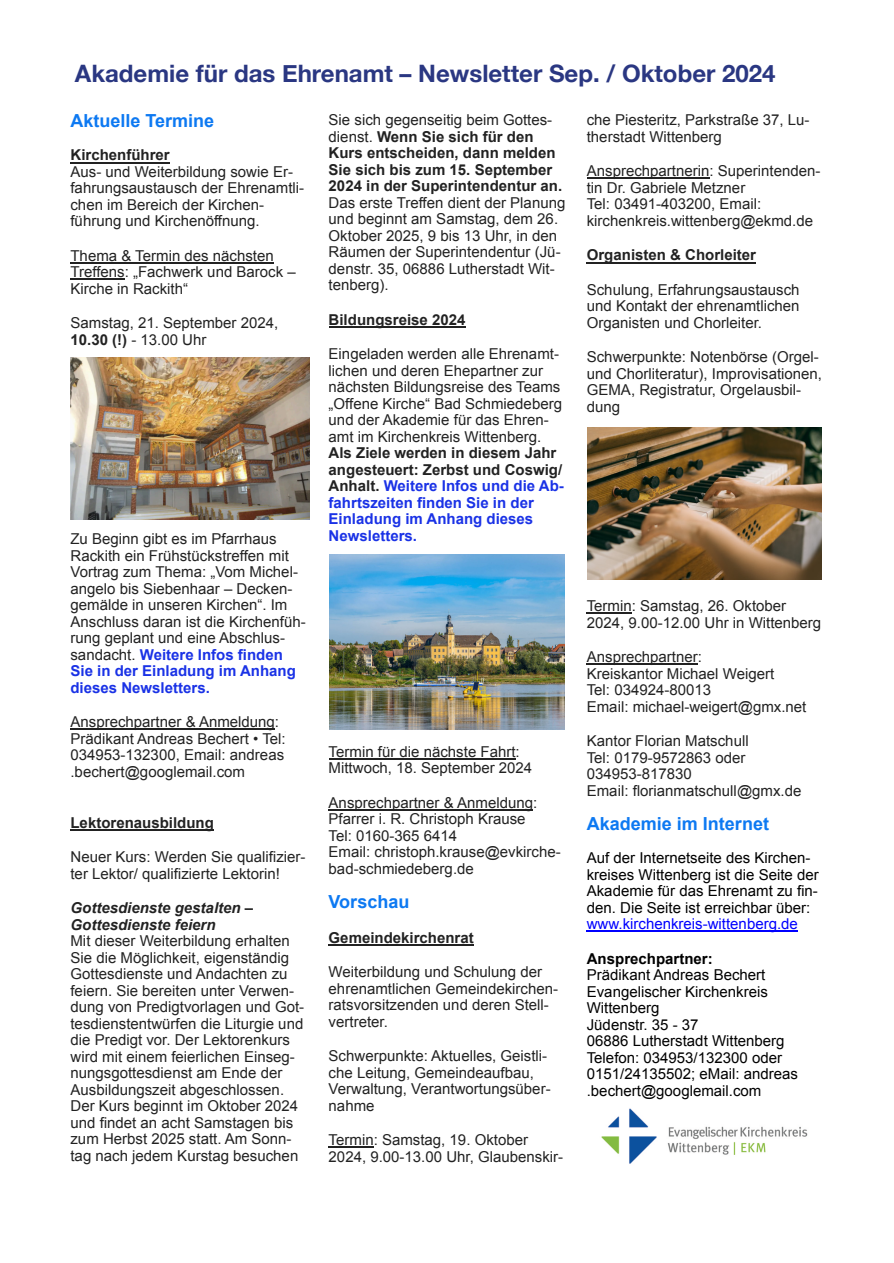
<style>
.page{position:relative;width:894px;height:1263px;background:#fff}
.page>*{position:absolute;margin:0;border:0;box-sizing:border-box;transform-origin:0 0}
.t1{font:700 24px "Helvetica Neue";color:#2a3782}
.t2{font:700 18px "Arial";color:#0d79f2}
.t3{font:15px/16.5px "Arial";color:#222}
.t4{font:15px/16.5px "Arial";color:#000}
.t5{font:700 15px/16.5px "Arial";color:#222}
.t6{font:700 15px/16.5px "Arial";color:#1a32e6}
.t7{font:italic 700 15px/16.5px "Arial";color:#222}
.t8{font:15px "Arial";color:#00f}
.t9{font:700 15px "Arial";color:#000}
.s1{font-weight:700}
.s2{font-weight:700;color:#1a32e6}
.s3{font-weight:400}
.s4{color:#222}
</style>
<div class="page">
<hr style="left:70px;top:162px;width:100px;height:1px;background:#222">
<hr style="left:70px;top:262px;width:204px;height:1px;background:#222">
<hr style="left:70px;top:279px;width:55px;height:1px;background:#222">
<hr style="left:70px;top:729px;width:205px;height:1px;background:#222">
<hr style="left:70px;top:829px;width:144px;height:2px;background:#222">
<hr style="left:328px;top:326px;width:137px;height:2px;background:#222">
<hr style="left:328px;top:758px;width:187px;height:1px;background:#222">
<hr style="left:328px;top:809px;width:205px;height:1px;background:#222">
<hr style="left:328px;top:944px;width:145px;height:2px;background:#222">
<hr style="left:328px;top:1147px;width:45px;height:1px;background:#222">
<hr style="left:586px;top:178px;width:123px;height:1px;background:#222">
<hr style="left:586px;top:262px;width:169px;height:1px;background:#222">
<hr style="left:586px;top:613px;width:45px;height:1px;background:#222">
<hr style="left:586px;top:664px;width:111px;height:1px;background:#222">
<hr style="left:586px;top:931px;width:211px;height:1px;background:#00f">
<img style="left:329px;top:554px;width:235px;height:175px">
<img style="left:70px;top:358px;width:239px;height:162px">
<img style="left:601px;top:1108px;width:207px;height:56px">
<img style="left:587px;top:427px;width:234px;height:153px">
<h1 class="t1" style="left:75px;top:59px;width:702px">Akademie für das Ehrenamt – Newsletter Sep. / Oktober 2024</h1>
<p class="t2" style="left:70px;top:114px;width:145px">Aktuelle Termine</p>
<p class="t5" style="left:70px;top:148px;width:101px">Kirchenführer</p>
<p class="t3" style="left:70px;top:165px;width:235px">Aus- und Weiterbildung sowie Er&shy;fahrungsaustausch der Ehrenamtli&shy;chen im Bereich der Kirchen&shy;führung und Kirchenöffnung.</p>
<p class="t3" style="left:70px;top:249px;width:227px">Thema &amp; Termin des nächsten<br>Treffens: „Fachwerk und Barock –<br>Kirche in Rackith“</p>
<p class="t3" style="left:70px;top:316px;width:209px">Samstag, 21. September 2024,<br><span class="s1">10.30 (!)</span> - 13.00 Uhr</p>
<p class="t3" style="left:70px;top:532px;width:237px">Zu Beginn gibt es im Pfarrhaus<br>Rackith ein Frühstückstreffen mit<br>Vortrag zum Thema: „Vom Michel&shy;angelo bis Siebenhaar – Decken&shy;gemälde in unseren Kirchen“. Im<br>Anschluss daran ist die Kirchenfüh&shy;rung geplant und eine Abschlus&shy;sandacht. <span class="s2">Weitere Infos finden<br>Sie in der Einladung im Anhang dieses Newsletters.</span></p>
<p class="t3" style="left:70px;top:715px;width:217px">Ansprechpartner &amp; Anmeldung:<br>Prädikant Andreas Bechert • Tel:<br>034953-132300, Email: andreas .bechert@googlemail.com</p>
<p class="t5" style="left:70px;top:816px;width:145px">Lektorenausbildung</p>
<p class="t3" style="left:70px;top:850px;width:236px">Neuer Kurs: Werden Sie qualifizier&shy;ter Lektor/ qualifizierte Lektorin!</p>
<p class="t7" style="left:70px;top:901px;width:184px">Gottesdienste gestalten –<br>Gottesdienste feiern</p>
<p class="t3" style="left:70px;top:934px;width:235px">Mit dieser Weiterbildung erhalten Sie die Möglichkeit, eigenständig Gottesdienste und Andachten zu feiern. Sie bereiten unter Verwen&shy;dung von Predigtvorlagen und Got&shy;tesdienstentwürfen die Liturgie und die Predigt vor. Der Lektorenkurs wird mit einem feierlichen Einseg&shy;nungsgottesdienst am Ende der Ausbildungszeit abgeschlossen.<br>Der Kurs beginnt im Oktober 2024 und findet an acht Samstagen bis zum Herbst 2025 statt. Am Sonn&shy;tag nach jedem Kurstag besuchen</p>
<p class="t5" style="left:328px;top:113px;width:235px"><span class="s3">Sie sich gegenseitig beim Gottes&shy;dienst.</span> Wenn Sie sich für den<br>Kurs entscheiden, dann melden<br>Sie sich bis zum 15. September<br>2024 in der Superintendentur an.</p>
<p class="t3" style="left:328px;top:196px;width:238px">Das erste Treffen dient der Planung und beginnt am Samstag, dem 26.<br>Oktober 2025, 9 bis 13 Uhr, in den<br>Räumen der Superintendentur (Jü&shy;denstr. 35, 06886 Lutherstadt Wit&shy;tenberg).</p>
<p class="t5" style="left:328px;top:313px;width:138px">Bildungsreise 2024</p>
<p class="t3" style="left:328px;top:347px;width:235px">Eingeladen werden alle Ehrenamt&shy;lichen und deren Ehepartner zur nächsten Bildungsreise des Teams „Offene Kirche“ Bad Schmiedeberg und der Akademie für das Ehren&shy;amt im Kirchenkreis Wittenberg.</p>
<p class="t6" style="left:328px;top:446px;width:237px"><span class="s4">Als Ziele werden in diesem Jahr angesteuert: Zerbst und Coswig/<br>Anhalt.</span> Weitere Infos und die Ab&shy;fahrtszeiten finden Sie in der<br>Einladung im Anhang dieses<br>Newsletters.</p>
<p class="t3" style="left:586px;top:113px;width:224px">che Piesteritz, Parkstraße 37, Lu&shy;therstadt Wittenberg</p>
<p class="t3" style="left:586px;top:164px;width:235px">Ansprechpartnerin: Superintenden&shy;tin Dr. Gabriele Metzner<br>Tel: 03491-403200, Email: kirchenkreis.wittenberg@ekmd.de</p>
<p class="t5" style="left:586px;top:248px;width:171px">Organisten &amp; Chorleiter</p>
<p class="t3" style="left:586px;top:283px;width:214px;text-align:justify">Schulung, Erfahrungsaustausch und Kontakt der ehrenamtlichen Organisten und Chorleiter.</p>
<p class="t3" style="left:586px;top:350px;width:237px">Schwerpunkte: Notenbörse (Orgel&shy;und Chorliteratur), Improvisationen,<br>GEMA, Registratur, Orgelausbil&shy;dung</p>
<p class="t3" style="left:328px;top:745px;width:205px">Termin für die nächste Fahrt:<br>Mittwoch, 18. September 2024</p>
<p class="t3" style="left:328px;top:796px;width:233px">Ansprechpartner &amp; Anmeldung:<br>Pfarrer i. R. Christoph Krause<br>Tel: 0160-365 6414<br>Email: christoph.krause@evkirche&shy;bad-schmiedeberg.de</p>
<p class="t2" style="left:328px;top:895px;width:82px">Vorschau</p>
<p class="t5" style="left:328px;top:931px;width:147px">Gemeindekirchenrat</p>
<p class="t3" style="left:328px;top:965px;width:231px">Weiterbildung und Schulung der ehrenamtlichen Gemeindekirchen&shy;ratsvorsitzenden und deren Stell&shy;vertreter.</p>
<p class="t3" style="left:328px;top:1049px;width:223px">Schwerpunkte: Aktuelles, Geistli&shy;che Leitung, Gemeindeaufbau,<br>Verwaltung, Verantwortungsüber&shy;nahme</p>
<p class="t3" style="left:328px;top:1133px;width:236px">Termin: Samstag, 19. Oktober<br>2024, 9.00-13.00 Uhr, Glaubenskir-</p>
<p class="t3" style="left:586px;top:599px;width:236px">Termin: Samstag, 26. Oktober<br>2024, 9.00-12.00 Uhr in Wittenberg</p>
<p class="t3" style="left:586px;top:650px;width:221px">Ansprechpartner:<br>Kreiskantor Michael Weigert<br>Tel: 034924-80013<br>Email: michael-weigert@gmx.net</p>
<p class="t3" style="left:586px;top:734px;width:216px">Kantor Florian Matschull<br>Tel: 0179-9572863 oder<br>034953-817830<br>Email: florianmatschull@gmx.de</p>
<p class="t2" style="left:586px;top:817px;width:184px">Akademie im Internet</p>
<p class="t4" style="left:586px;top:851px;width:233px">Auf der Internetseite des Kirchen&shy;kreises Wittenberg ist die Seite der Akademie für das Ehrenamt zu fin&shy;den. Die Seite ist erreichbar über:</p>
<p class="t8" style="left:586px;top:918px;width:212px">www.kirchenkreis-wittenberg.de</p>
<p class="t9" style="left:586px;top:953px;width:127px">Ansprechpartner:</p>
<p class="t4" style="left:586px;top:968px;width:213px">Prädikant Andreas Bechert<br>Evangelischer Kirchenkreis<br>Wittenberg<br>Jüdenstr. 35 - 37<br>06886 Lutherstadt Wittenberg<br>Telefon: 034953/132300 oder<br>0151/24135502; eMail: andreas .bechert@googlemail.com</p>
</div>
